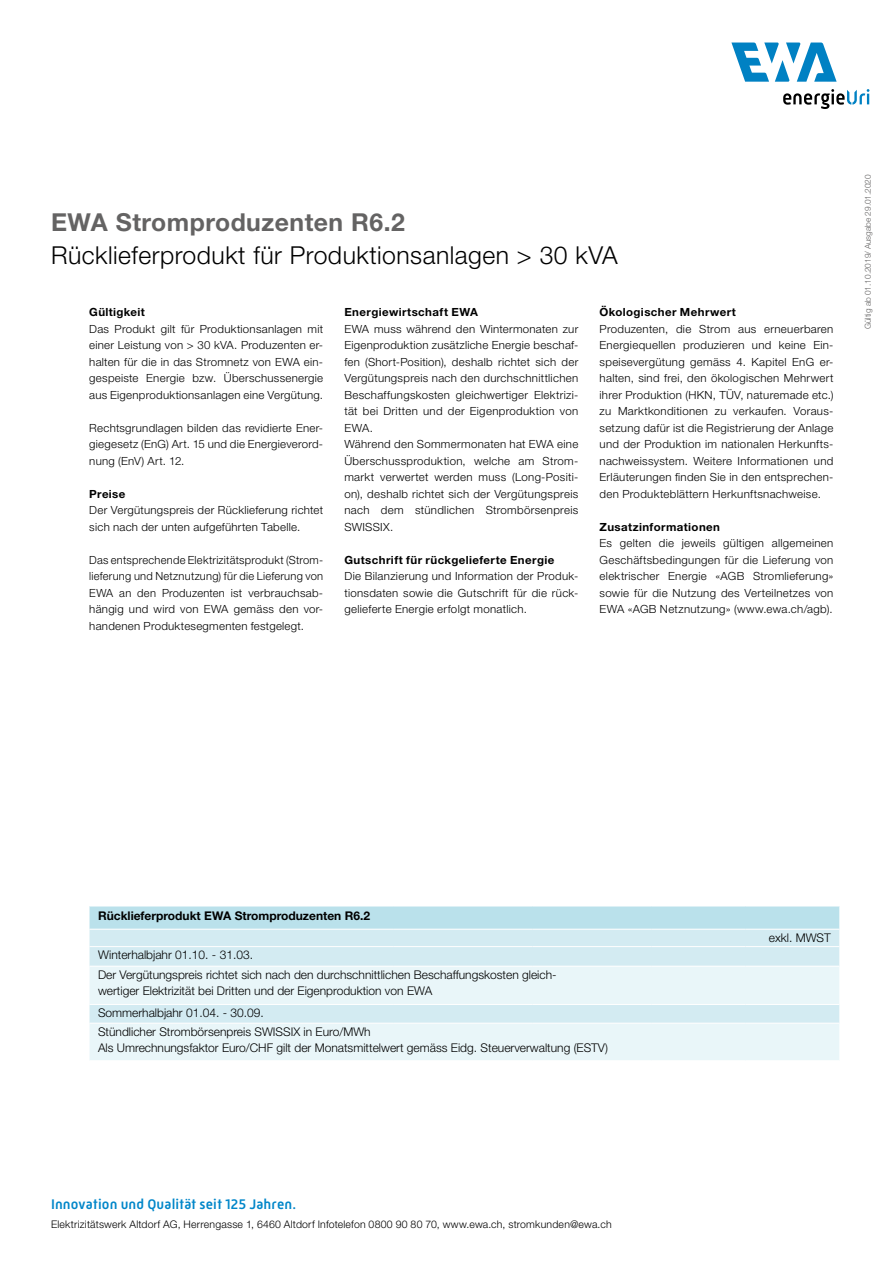
<style>
.page{position:relative;width:893px;height:1263px;background:#fff}
.page>*{position:absolute;margin:0;border:0;box-sizing:border-box;transform-origin:0 0}
.t1{font:300 24.75px "Helvetica Neue LT Std";letter-spacing:.02em;color:#000}
.t2{font:700 24.75px "Helvetica Neue LT Std";letter-spacing:.02em;color:#646363}
.t3{font:500 14.25px "Mic 32 New";letter-spacing:.01em;color:#0086c9}
.t4{font:300 12px/19.5px "Helvetica Neue LT Std";color:#000}
.t5{font:700 12px "Helvetica Neue LT Std";color:#000}
.t6{font:300 11.25px/16.5px "Helvetica Neue LT Std";letter-spacing:.025em;color:#000;text-align:justify}
.t7{font:700 11.25px "Helvetica Neue LT Std";letter-spacing:.035em;color:#000}
.t8{font:300 10.5px "Helvetica Neue LT Std";letter-spacing:.02em;color:#000}
.t9{font:300 8.25px "Helvetica Neue LT Std";color:#646363}
</style>
<div class="page">
<svg style="left:731px;top:43px;width:106px;height:39px"></svg>
<svg style="left:783px;top:89px;width:86px;height:20px"></svg>
<div style="left:90px;top:907px;width:749px;height:22px;background:#bae1eb"></div>
<div style="left:90px;top:930px;width:749px;height:36px;background:#d3ebf2"></div>
<svg style="left:90px;top:967px;width:749px;height:93px;background:#e4f3f7"></svg>
<hr style="left:90px;top:946px;width:303px;height:1px;background:#fff">
<hr style="left:393px;top:946px;width:140px;height:1px;background:#fff">
<hr style="left:533px;top:946px;width:119px;height:1px;background:#fff">
<hr style="left:652px;top:946px;width:94px;height:1px;background:#fff">
<hr style="left:746px;top:946px;width:93px;height:1px;background:#fff">
<hr style="left:90px;top:1004px;width:303px;height:1px;background:#fff">
<hr style="left:393px;top:1004px;width:140px;height:1px;background:#fff">
<hr style="left:533px;top:1004px;width:119px;height:1px;background:#fff">
<hr style="left:652px;top:1004px;width:94px;height:1px;background:#fff">
<hr style="left:746px;top:1004px;width:93px;height:1px;background:#fff">
<hr style="left:90px;top:1023px;width:303px;height:1px;background:#fff">
<hr style="left:393px;top:1023px;width:140px;height:1px;background:#fff">
<hr style="left:533px;top:1023px;width:119px;height:1px;background:#fff">
<hr style="left:652px;top:1023px;width:94px;height:1px;background:#fff">
<hr style="left:746px;top:1023px;width:93px;height:1px;background:#fff">
<h1 class="t2" style="left:51px;top:207px;width:355px">EWA Stromproduzenten R6.2</h1>
<h1 class="t1" style="left:51px;top:240px;width:568px">Rücklieferprodukt für Produktionsanlagen &gt; 30 kVA</h1>
<p class="t7" style="left:89px;top:305px;width:57px">Gültigkeit</p>
<p class="t6" style="left:89px;top:320px;width:235px">Das Produkt gilt für Produktionsanlagen mit einer Leistung von &gt; 30 kVA. Produzenten er&shy;halten für die in das Stromnetz von EWA ein&shy;gespeiste Energie bzw. Überschussenergie aus Eigenproduktionsanlagen eine Vergütung.</p>
<p class="t6" style="left:89px;top:419px;width:235px">Rechtsgrundlagen bilden das revidierte Ener&shy;giegesetz (EnG) Art. 15 und die Energieverord&shy;nung (EnV) Art. 12.</p>
<p class="t7" style="left:89px;top:487px;width:38px">Preise</p>
<p class="t6" style="left:89px;top:502px;width:235px">Der Vergütungspreis der Rücklieferung richtet sich nach der unten aufgeführten Tabelle.</p>
<p class="t6" style="left:89px;top:551px;width:235px">Das entsprechende Elektrizitätsprodukt (Strom&shy;lieferung und Netznutzung) für die Lieferung von EWA an den Produzenten ist verbrauchsab&shy;hängig und wird von EWA gemäss den vor&shy;handenen Produktesegmenten festgelegt.</p>
<p class="t7" style="left:344px;top:305px;width:135px">Energiewirtschaft EWA</p>
<p class="t6" style="left:344px;top:320px;width:235px;text-align:left">EWA muss während den Wintermonaten zur Eigenproduktion zusätzliche Energie beschaf&shy;fen (Short-Position), deshalb richtet sich der Vergütungspreis nach den durchschnittlichen Beschaffungskosten gleichwertiger Elektrizi&shy;tät bei Dritten und der Eigenproduktion von EWA.<br>Während den Sommermonaten hat EWA eine Überschussproduktion, welche am Strom&shy;markt verwertet werden muss (Long-Positi&shy;on), deshalb richtet sich der Vergütungspreis nach dem stündlichen Strombörsenpreis SWISSIX.</p>
<p class="t7" style="left:344px;top:553px;width:211px">Gutschrift für rückgelieferte Energie</p>
<p class="t6" style="left:344px;top:568px;width:235px">Die Bilanzierung und Information der Produk&shy;tionsdaten sowie die Gutschrift für die rück&shy;gelieferte Energie erfolgt monatlich.</p>
<p class="t7" style="left:600px;top:305px;width:138px">Ökologischer Mehrwert</p>
<p class="t6" style="left:600px;top:320px;width:235px">Produzenten, die Strom aus erneuerbaren Energiequellen produzieren und keine Ein&shy;speisevergütung gemäss 4. Kapitel EnG er&shy;halten, sind frei, den ökologischen Mehrwert ihrer Produktion (HKN, TÜV, naturemade etc.) zu Marktkonditionen zu verkaufen. Voraus&shy;setzung dafür ist die Registrierung der Anlage und der Produktion im nationalen Herkunfts&shy;nachweissystem. Weitere Informationen und Erläuterungen finden Sie in den entsprechen&shy;den Produkteblättern Herkunftsnachweise.</p>
<p class="t7" style="left:600px;top:520px;width:122px">Zusatzinformationen</p>
<p class="t6" style="left:600px;top:535px;width:235px">Es gelten die jeweils gültigen allgemeinen Geschäftsbedingungen für die Lieferung von elektrischer Energie «AGB Stromlieferung» sowie für die Nutzung des Verteilnetzes von EWA «AGB Netznutzung» (www.ewa.ch/agb).</p>
<p class="t9" style="left:863px;top:329px;width:156px;rotate:-90deg">Gültig ab 01.10.2019/ Ausgabe 29.01.2020</p>
<p class="t5" style="left:98px;top:908px;width:274px">Rücklieferprodukt EWA Stromproduzenten R6.2</p>
<p class="t4" style="left:98px;top:945px;width:460px">Winterhalbjahr 01.10. - 31.03.<br>Der Vergütungspreis richtet sich nach den durchschnittlichen Beschaffungskosten gleich-</p>
<p class="t4" style="left:98px;top:980px;width:336px;line-height:21.8px">wertiger Elektrizität bei Dritten und der Eigenproduktion von EWA<br>Sommerhalbjahr 01.04. - 30.09.</p>
<p class="t4" style="left:98px;top:1023px;width:511px;line-height:16.5px">Stündlicher Strombörsenpreis SWISSIX in Euro/MWh<br>Als Umrechnungsfaktor Euro/CHF gilt der Monatsmittelwert gemäss Eidg. Steuerverwaltung (ESTV)</p>
<p class="t3" style="left:51px;top:1196px;width:247px">Innovation und Qualität seit 125 Jahren.</p>
<p class="t8" style="left:51px;top:1218px;width:562px">Elektrizitätswerk Altdorf AG, Herrengasse 1, 6460 Altdorf Infotelefon 0800 90 80 70, www.ewa.ch, stromkunden@ewa.ch</p>
<p class="t4" style="left:769px;top:928px;width:64px">exkl. MWST</p>
</div>
